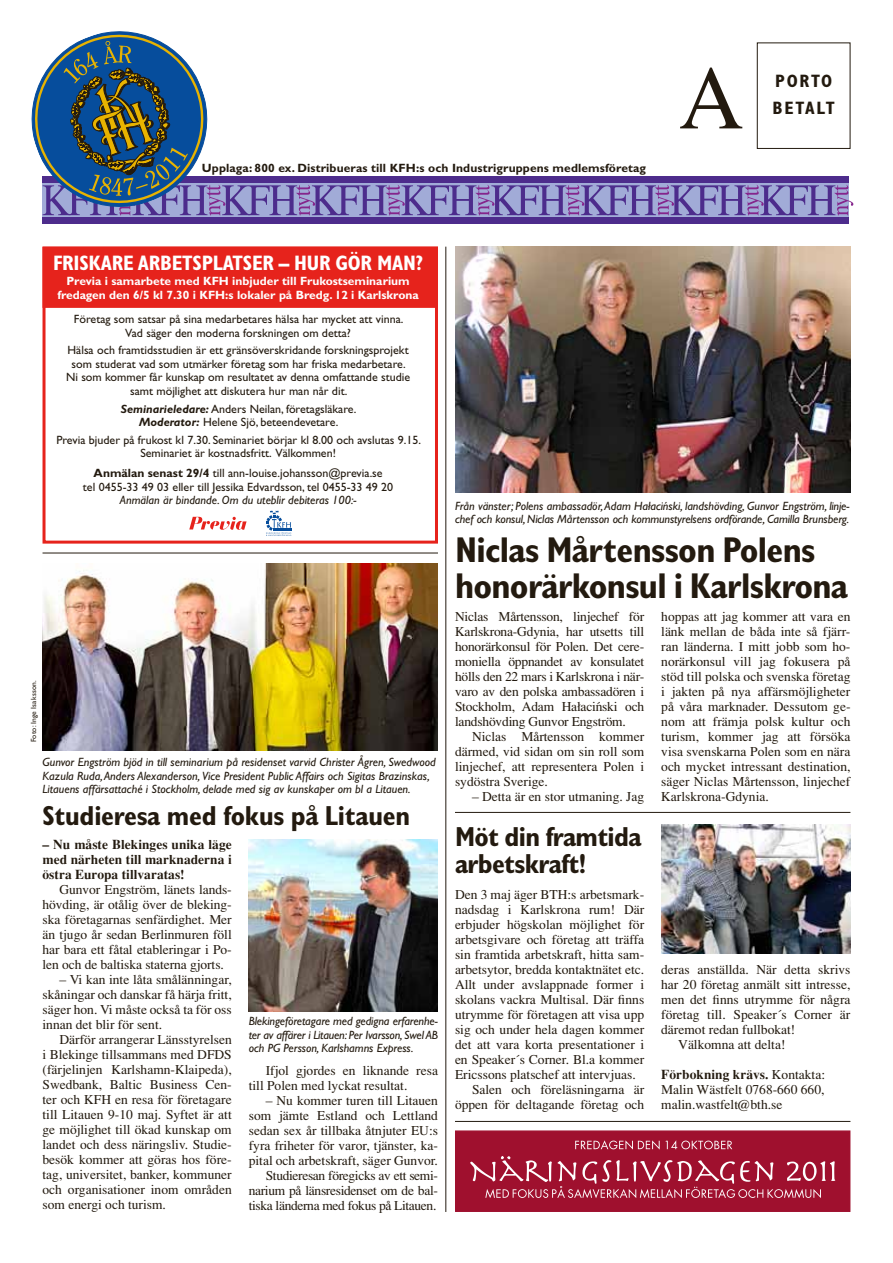
<style>
.page{position:relative;width:893px;height:1263px;background:#fff}
.page>*{position:absolute;margin:0;border:0;box-sizing:border-box;transform-origin:0 0}
.t1{font:90px "Times";color:#231a0f}
.t2{font:700 condensed 36px/36px "Gill Sans";letter-spacing:-.02em;color:#231a0f}
.t3{font:700 condensed 27.6px/27.6px "Gill Sans";letter-spacing:-.025em;color:#231a0f}
.t4{font:700 condensed 21px "Gill Sans";color:#fff}
.t5{font:700 condensed 18px/27px "Gill Sans";letter-spacing:.1em;color:#231a0f}
.t6{font:13.5px/15px "Times";color:#231a0f;text-align:justify}
.t7{font:700 13.5px/15px "Times";color:#231a0f;text-align:justify}
.t8{font:12px/13.5px "Gill Sans";color:#231a0f;text-align:center}
.t9{font:italic 12px/13.5px "Gill Sans";color:#231a0f}
.t10{font:700 12px/13.5px "Gill Sans";color:#fff;text-align:center}
.t11{font:700 12px "Gill Sans";letter-spacing:.01em;color:#231a0f}
.t12{font:7.5px "Gill Sans";letter-spacing:.025em;color:#231a0f}
.s1{font-weight:700;font-style:italic}
.s2{font-weight:700}
</style>
<div class="page">
<div style="left:43px;top:247px;width:395px;height:61px;background:#e6231c;border:3px solid #e6231c"></div>
<div style="left:759px;top:218px;width:89px;height:6px;background:#4d2c8c"></div>
<div style="left:669px;top:218px;width:90px;height:6px;background:#4d2c8c"></div>
<div style="left:579px;top:218px;width:90px;height:6px;background:#4d2c8c"></div>
<div style="left:490px;top:218px;width:89px;height:6px;background:#4d2c8c"></div>
<div style="left:400px;top:218px;width:90px;height:6px;background:#4d2c8c"></div>
<div style="left:310px;top:218px;width:90px;height:6px;background:#4d2c8c"></div>
<div style="left:220px;top:218px;width:90px;height:6px;background:#4d2c8c"></div>
<div style="left:131px;top:218px;width:90px;height:6px;background:#4d2c8c"></div>
<div style="left:43px;top:218px;width:88px;height:6px;background:#4d2c8c"></div>
<svg style="left:31px;top:31px;width:822px;height:187px"></svg>
<hr style="left:446px;top:247px;width:1px;height:965px;background:#231a0f">
<hr style="left:43px;top:553px;width:395px;height:1px;background:#231a0f">
<div style="left:43px;top:247px;width:395px;height:297px;border:3px solid #e6231c"></div>
<svg style="left:189px;top:517px;width:58px;height:13px"></svg>
<svg style="left:266px;top:510px;width:25px;height:26px"></svg>
<img style="left:455px;top:247px;width:395px;height:246px">
<hr style="left:455px;top:812px;width:395px;height:1px;background:#231a0f">
<svg style="left:455px;top:1130px;width:396px;height:82px;background:#a82742"></svg>
<hr style="left:455px;top:1121px;width:395px;height:1px;background:#231a0f">
<img style="left:661px;top:825px;width:189px;height:129px">
<img style="left:43px;top:563px;width:395px;height:188px">
<img style="left:249px;top:840px;width:189px;height:171px">
<p class="t11" style="left:202px;top:160px;width:445px">Upplaga: 800 ex. Distribueras till KFH:s och Industrigruppens medlemsföretag</p>
<h1 class="t1" style="left:679px;top:48px;width:66px">A</h1>
<h3 class="t5" style="left:772px;top:67px;width:64px">PORTO<br>BETALT</h3>
<h3 class="t4" style="left:53px;top:250px;width:48px">Friskare</h3>
<h3 class="t4" style="left:138px;top:250px;width:12px">arbet</h3>
<h3 class="t4" style="left:193px;top:250px;width:21px">splat</h3>
<h3 class="t4" style="left:243px;top:250px;width:182px">ser – hur gör man?</h3>
<p class="t10" style="left:57px;top:275px;width:363px">Previa i samarbete med KFH inbjuder till Frukostseminarium fredagen den 6/5 kl 7.30 i KFH:s lokaler på Bredg. 12 i Karlskrona</p>
<p class="t8" style="left:74px;top:312px;width:331px">Företag som satsar på sina medarbetares hälsa har mycket att vinna.<br>Vad säger den moderna forskningen om detta?</p>
<p class="t8" style="left:66px;top:344px;width:346px">Hälsa och framtidsstudien är ett gränsöverskridande forskningsprojekt som studerat vad som utmärker företag som har friska medarbetare.<br>Ni som kommer får kunskap om resultatet av denna omfattande studie samt möjlighet att diskutera hur man når dit.</p>
<p class="t8" style="left:121px;top:402px;width:237px"><span class="s1">Seminarieledare:</span> Anders Neilan, företagsläkare.<br><span class="s1">Moderator:</span> Helene Sjö, beteendevetare.</p>
<p class="t8" style="left:56px;top:433px;width:366px">Previa bjuder på frukost kl 7.30. Seminariet börjar kl 8.00 och avslutas 9.15.<br>Seminariet är kostnadsfritt. Välkommen!</p>
<p class="t8" style="left:83px;top:466px;width:312px"><span class="s2">Anmälan senast 29/4</span> till ann-louise.johansson@previa.se<br>tel 0455-33 49 03 eller till Jessika Edvardsson, tel 0455-33 49 20</p>
<p class="t9" style="left:120px;top:493px;width:238px">Anmälan är bindande. Om du uteblir debiteras 100:-</p>
<p class="t12" style="left:29px;top:742px;width:64px;rotate:-90deg">Foto: Inge Isaksson.</p>
<p class="t9" style="left:43px;top:756px;width:395px">Gunvor Engström bjöd in till seminarium på residenset varvid Christer Ågren, Swedwood<br>Kazula Ruda, Anders Alexanderson, Vice President Public Affairs och Sigitas Brazinskas,<br>Litauens affärsattaché i Stockholm, delade med sig av kunskaper om bl a Litauen.</p>
<h3 class="t3" style="left:43px;top:802px;width:369px">Studieresa med fokus på Litauen</h3>
<p class="t7" style="left:43px;top:837px;width:191px">– Nu måste Blekinges unika läge med närheten till marknaderna i östra Europa tillvaratas!</p>
<p class="t6" style="left:43px;top:882px;width:191px;text-indent:17px">Gunvor Engström, länets lands&shy;hövding, är otålig över de bleking&shy;ska företagarnas senfärdighet. Mer än tjugo år sedan Berlinmuren föll har bara ett fåtal etableringar i Po&shy;len och de baltiska staterna gjorts.</p>
<p class="t6" style="left:43px;top:972px;width:191px;text-indent:17px">– Vi kan inte låta smålänningar, skåningar och danskar få härja fritt, säger hon. Vi måste också ta för oss innan det blir för sent.</p>
<p class="t6" style="left:43px;top:1032px;width:191px;text-indent:17px">Därför arrangerar Länsstyrelsen i Blekinge tillsammans med DFDS (färjelinjen Karlshamn-Klaipeda), Swedbank, Baltic Business Cen&shy;ter och KFH en resa för företagare till Litauen 9-10 maj. Syftet är att ge möjlighet till ökad kunskap om landet och dess näringsliv. Studie&shy;besök kommer att göras hos före&shy;tag, universitet, banker, kommuner och organisationer inom områden som energi och turism.</p>
<p class="t9" style="left:249px;top:1015px;width:191px;text-align:justify">Blekingeföretagare med gedigna erfarenhe&shy;ter av affärer i Litauen: Per Ivarsson, Swel AB och PG Persson, Karlshamns Express.</p>
<p class="t6" style="left:249px;top:1063px;width:191px;text-indent:17px">Ifjol gjordes en liknande resa till Polen med lyckat resultat.</p>
<p class="t6" style="left:249px;top:1092px;width:191px;text-align:right">– Nu kommer turen till Litauen som jämte Estland och Lettland sedan sex år tillbaka åtnjuter EU:s fyra friheter för varor, tjänster, ka&shy;pital och arbetskraft, säger Gunvor.<br>Studieresan föregicks av ett semi&shy;narium på länsresidenset om de bal&shy;tiska länderna med fokus på Litauen.</p>
<p class="t9" style="left:455px;top:499px;width:396px">Från vänster; Polens ambassadör, Adam Hałaci´nski, landshövding, Gunvor Engström, linje&shy;chef och konsul, Niclas Mårtensson och kommunstyrelsens ordförande, Camilla Brunsberg.</p>
<h2 class="t2" style="left:455px;top:531px;width:395px">Niclas Mårtensson Polens honorärkonsul i Karlskrona</h2>
<p class="t6" style="left:455px;top:609px;width:191px">Niclas Mårtensson, linjechef för Karlskrona-Gdynia, har utsetts till honorärkonsul för Polen. Det cere&shy;moniella öppnandet av konsulatet hölls den 22 mars i Karlskrona i när&shy;varo av den polska ambassadören i Stockholm, Adam Hałaci´nski och landshövding Gunvor Engström.</p>
<p class="t6" style="left:455px;top:729px;width:191px;text-indent:17px">Niclas Mårtensson kommer därmed, vid sidan om sin roll som linjechef, att representera Polen i sydöstra Sverige.</p>
<p class="t6" style="left:472px;top:789px;width:174px">– Detta är en stor utmaning. Jag</p>
<h3 class="t3" style="left:455px;top:822px;width:188px">Möt din framtida arbetskraft!</h3>
<p class="t6" style="left:455px;top:887px;width:191px">Den 3 maj äger BTH:s arbetsmark-</p>
<p class="t6" style="left:455px;top:902px;width:191px">nadsdag i Karlskrona rum! Där</p>
<p class="t6" style="left:455px;top:917px;width:191px">erbjuder högskolan möjlighet för</p>
<p class="t6" style="left:455px;top:932px;width:191px">arbetsgivare och företag att träffa</p>
<p class="t6" style="left:455px;top:947px;width:191px">sin framtida arbetskraft, hitta sam-</p>
<p class="t6" style="left:455px;top:962px;width:191px">arbetsytor, bredda kontaktnätet etc.</p>
<p class="t6" style="left:455px;top:977px;width:191px">Allt under avslappnade former i</p>
<p class="t6" style="left:455px;top:992px;width:191px">skolans vackra Multisal. Där finns</p>
<p class="t6" style="left:455px;top:1007px;width:191px">utrymme för företagen att visa upp</p>
<p class="t6" style="left:455px;top:1022px;width:191px">sig och under hela dagen kommer</p>
<p class="t6" style="left:455px;top:1037px;width:191px">det att vara korta presentationer i</p>
<p class="t6" style="left:455px;top:1052px;width:191px">en Speaker´s Corner. Bl.a kommer</p>
<p class="t6" style="left:455px;top:1067px;width:182px">Ericssons platschef att intervjuas.</p>
<p class="t6" style="left:472px;top:1082px;width:174px">Salen och föreläsningarna är</p>
<p class="t6" style="left:455px;top:1097px;width:191px">öppen för deltagande företag och</p>
<p class="t6" style="left:661px;top:609px;width:191px">hoppas att jag kommer att vara en länk mellan de båda inte så fjär - ran länderna. I mitt jobb som ho&shy;norärkonsul vill jag fokusera på stöd till polska och svenska företag i jakten på nya affärsmöjligheter på våra marknader. Dessutom ge&shy;nom att främja polsk kultur och turism, kommer jag att försöka visa svenskarna Polen som en nära och mycket intressant destination, säger Niclas Mårtensson, linjechef Karlskrona-Gdynia.</p>
<p class="t6" style="left:661px;top:962px;width:191px">deras anställda. När detta skrivs</p>
<p class="t6" style="left:661px;top:977px;width:191px">har 20 företag anmält sitt intresse,</p>
<p class="t6" style="left:661px;top:992px;width:191px">men det finns utrymme för några</p>
<p class="t6" style="left:661px;top:1007px;width:191px">företag till. Speaker´s Corner är</p>
<p class="t6" style="left:661px;top:1022px;width:136px">däremot redan fullbokat!</p>
<p class="t6" style="left:678px;top:1037px;width:109px">Välkomna att delta!</p>
<p class="t6" style="left:661px;top:1067px;width:165px"><span class="s2">Förbokning krävs.</span> Kontakta:<br>Malin Wästfelt 0768-660 660, malin.wastfelt@bth.se</p>
</div>
